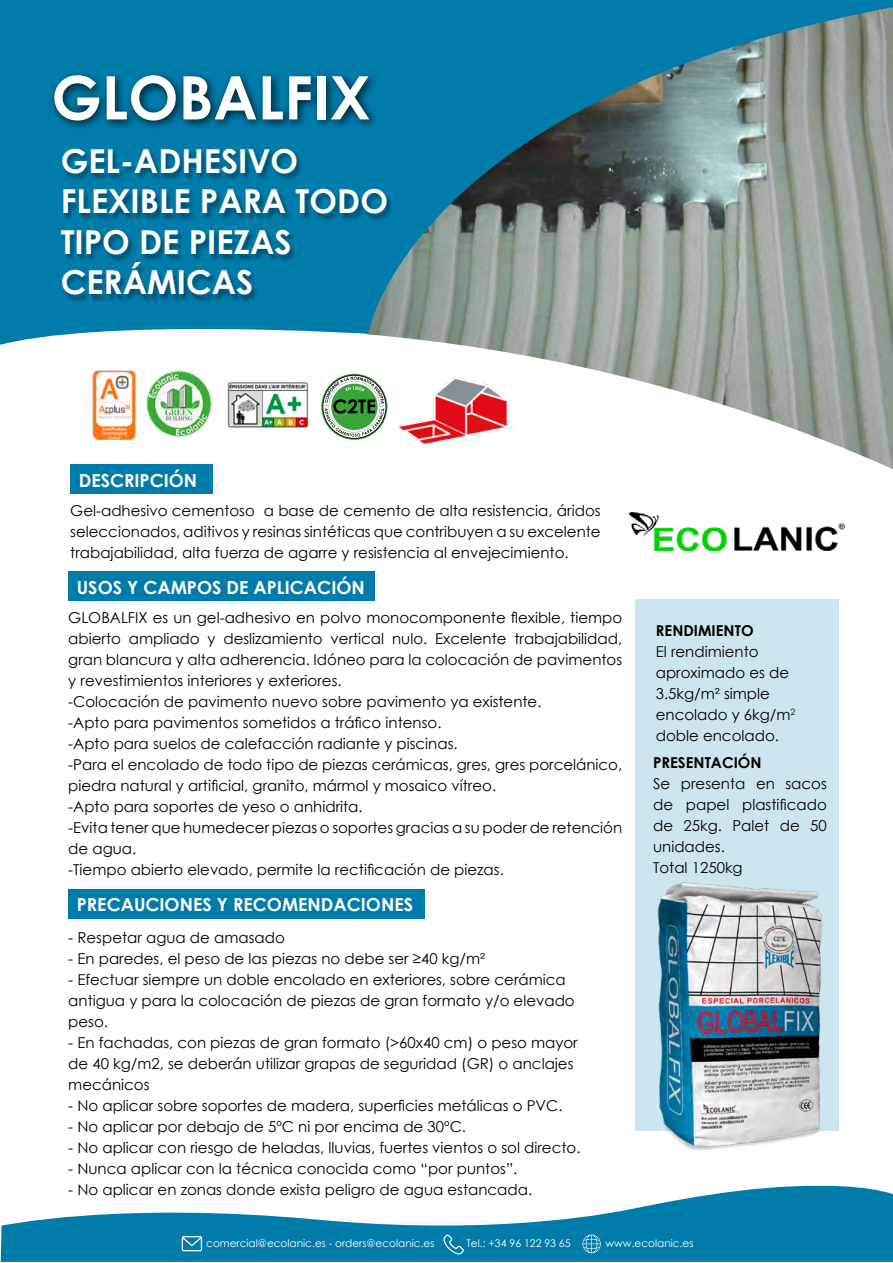
<style>
.page{position:relative;width:893px;height:1263px;background:#fff}
.page>*{position:absolute;margin:0;border:0;box-sizing:border-box;transform-origin:0 0}
.t1{font:700 60px "Century Gothic";color:#fff}
.t2{font:700 33px/40.5px "Century Gothic";color:#fff}
.t3{font:700 18px "Century Gothic";color:#fff}
.t4{font:15px/21px "Century Gothic";color:#000}
.t5{font:700 15px "Century Gothic";color:#000}
.t6{font:10.5px "Century Gothic";color:#fff}
</style>
<div class="page">
<svg style="left:322px;top:375px;width:45px;height:64px"></svg>
<img style="left:367px;top:347px;width:526px;height:122px">
<svg style="left:0;top:0;width:893px;height:347px;background:#4d8b9c"></svg>
<div style="left:48px;top:70px;width:332px;height:62px;background:#000;opacity:.75"></div>
<div style="left:60px;top:149px;width:333px;height:154px;background:#000;opacity:.38"></div>
<img style="left:92px;top:371px;width:44px;height:69px">
<img style="left:227px;top:382px;width:82px;height:46px">
<img style="left:146px;top:371px;width:66px;height:67px">
<div style="left:68px;top:571px;width:306px;height:30px;background:#007caa"></div>
<div style="left:70px;top:464px;width:143px;height:30px;background:#007caa"></div>
<svg style="left:1px;top:1185px;width:892px;height:77px;fill:#007caa"></svg>
<div style="left:635px;top:600px;width:204px;height:531px;background:#cde5ee"></div>
<div style="left:68px;top:889px;width:356px;height:30px;background:#007caa"></div>
<svg style="left:582px;top:1234px;width:19px;height:19px"></svg>
<svg style="left:182px;top:1236px;width:20px;height:15px"></svg>
<svg style="left:443px;top:1234px;width:21px;height:20px"></svg>
<img style="left:629px;top:512px;width:217px;height:39px">
<img style="left:657px;top:882px;width:165px;height:269px">
<img style="left:399px;top:358px;width:109px;height:105px">
<h1 class="t1" style="left:51px;top:52px;width:321px">GLOBALFIX</h1>
<h2 class="t2" style="left:61px;top:139px;width:329px">GEL-ADHESIVO<br>FLEXIBLE PARA TODO<br>TIPO DE PIEZAS<br>CERÁMICAS</h2>
<p class="t3" style="left:79px;top:466px;width:120px">DESCRIPCIÓN</p>
<p class="t4" style="left:70px;top:500px;width:532px;text-align:justify">Gel-adhesivo cementoso a base de cemento de alta resistencia, áridos seleccionados, aditivos y resinas sintéticas que contribuyen a su excelente trabajabilidad, alta fuerza de agarre y resistencia al envejecimiento.</p>
<p class="t3" style="left:77px;top:573px;width:290px">USOS Y CAMPOS DE APLICACIÓN</p>
<p class="t4" style="left:68px;top:607px;width:555px">GLOBALFIX es un gel-adhesivo en polvo monocomponente flexible, tiempo abierto ampliado y deslizamiento vertical nulo. Excelente trabajabilidad, gran blancura y alta adherencia. Idóneo para la colocación de pavimentos y revestimientos interiores y exteriores.<br>-Colocación de pavimento nuevo sobre pavimento ya existente.<br>-Apto para pavimentos sometidos a tráfico intenso.<br>-Apto para suelos de calefacción radiante y piscinas.<br>-Para el encolado de todo tipo de piezas cerámicas, gres, gres porcelánico, piedra natural y artificial, granito, mármol y mosaico vítreo.<br>-Apto para soportes de yeso o anhidrita.<br>-Evita tener que humedecer piezas o soportes gracias a su poder de retención de agua.<br>-Tiempo abierto elevado, permite la rectificación de piezas.</p>
<p class="t3" style="left:77px;top:891px;width:338px">PRECAUCIONES Y RECOMENDACIONES</p>
<p class="t4" style="left:68px;top:926px;width:218px">- Respetar agua de amasado</p>
<p class="t4" style="left:68px;top:947px;width:418px">- En paredes, el peso de las piezas no debe ser ≥40 kg/m²</p>
<p class="t4" style="left:68px;top:968px;width:508px">- Efectuar siempre un doble encolado en exteriores, sobre cerámica antigua y para la colocación de piezas de gran formato y/o elevado peso.</p>
<p class="t4" style="left:68px;top:1031px;width:511px">- En fachadas, con piezas de gran formato (&gt;60x40 cm) o peso mayor de 40 kg/m2, se deberán utilizar grapas de seguridad (GR) o anclajes mecánicos</p>
<p class="t4" style="left:68px;top:1094px;width:496px">- No aplicar sobre soportes de madera, superficies metálicas o PVC.</p>
<p class="t4" style="left:68px;top:1115px;width:399px">- No aplicar por debajo de 5ºC ni por encima de 30ºC.</p>
<p class="t4" style="left:68px;top:1136px;width:514px">- No aplicar con riesgo de heladas, lluvias, fuertes vientos o sol directo.</p>
<p class="t4" style="left:68px;top:1157px;width:451px">- Nunca aplicar con la técnica conocida como “por puntos”.</p>
<p class="t4" style="left:68px;top:1178px;width:465px">- No aplicar en zonas donde exista peligro de agua estancada.</p>
<p class="t5" style="left:656px;top:619px;width:99px">RENDIMIENTO</p>
<p class="t4" style="left:656px;top:641px;width:141px">El rendimiento aproximado es de<br>3.5kg/m² simple encolado y 6kg/m<sup>2 </sup>doble encolado.</p>
<p class="t5" style="left:653px;top:751px;width:110px">PRESENTACIÓN</p>
<p class="t4" style="left:653px;top:773px;width:175px">Se presenta en sacos de papel plastificado de 25kg. Palet de 50 unidades.<br>Total 1250kg</p>
<p class="t6" style="left:206px;top:1236px;width:230px">comercial@ecolanic.es - orders@ecolanic.es</p>
<p class="t6" style="left:466px;top:1236px;width:106px">Tel.: +34 96 122 93 65</p>
<p class="t6" style="left:605px;top:1236px;width:89px">www.ecolanic.es</p>
</div>
